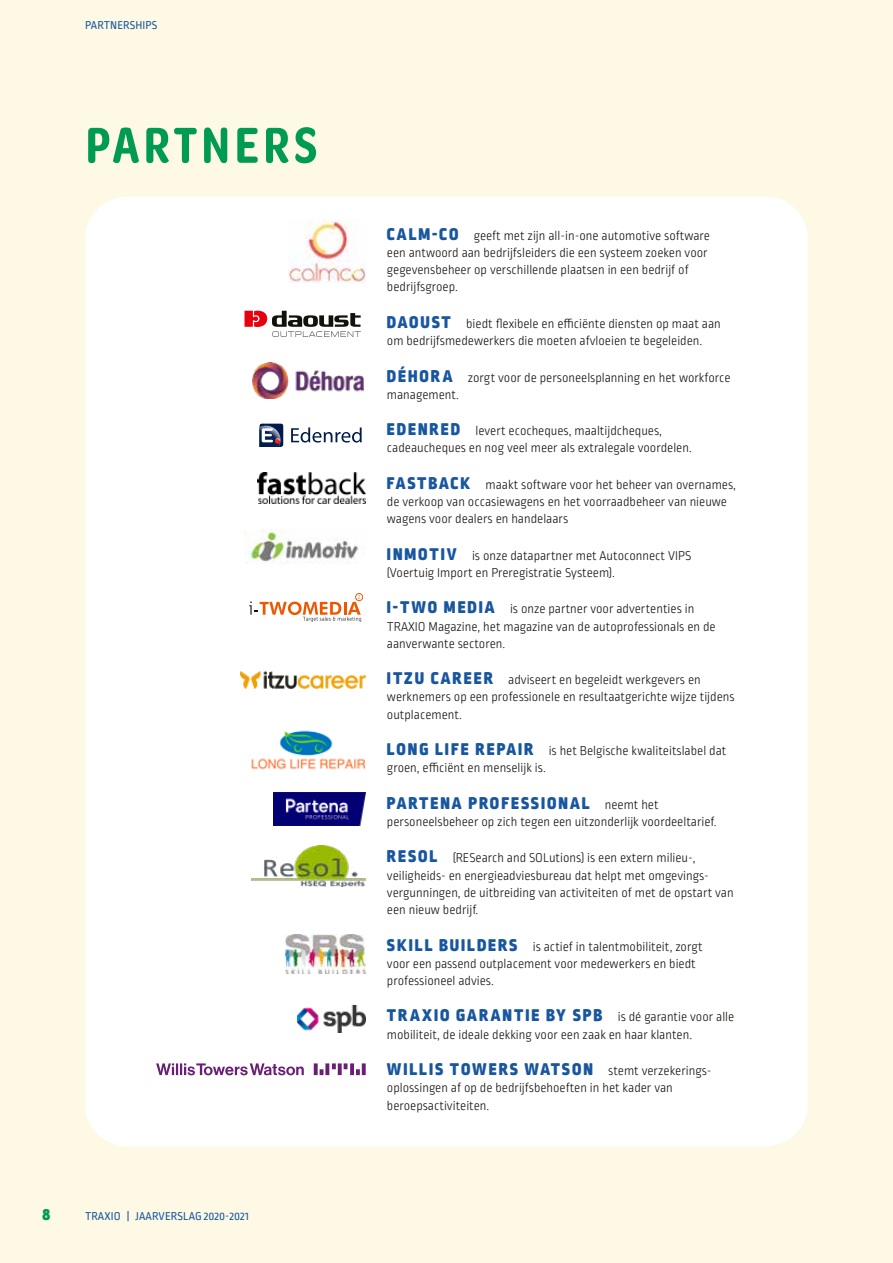
<style>
.page{position:relative;width:893px;height:1263px;background:#fdf9e5}
.page>*{position:absolute;margin:0;border:0;box-sizing:border-box;transform-origin:0 0}
.t1{font:600 54px "Omnes Narrow";letter-spacing:.07em;color:#009b53}
.t2{font:900 18px "Ropa Soft Pro";letter-spacing:.11em;color:#18569f}
.t3{font:900 18px "Ropa Soft Pro";color:#009b53}
.t4{font:300 13.5px/17.2px "Ropa Soft Pro";color:#12120d}
.t5{font:12px "Ropa Soft Pro";letter-spacing:.01em;color:#18569f}
.s1{font-weight:900;font-size:18px;color:#18569f}
.s2{font-weight:300;font-size:13.5px;color:#12120d}
</style>
<div class="page">
<div style="left:85px;top:197px;width:723px;height:949px;background:#fff;border-radius:43px"></div>
<svg style="left:159px;top:1075px;width:207px;height:1px"></svg>
<svg style="left:156px;top:1063px;width:210px;height:12px"></svg>
<svg style="left:274px;top:825px;width:87px;height:1px"></svg>
<img style="left:274px;top:792px;width:92px;height:33px">
<svg style="left:291px;top:427px;width:71px;height:16px"></svg>
<svg style="left:259px;top:423px;width:25px;height:24px"></svg>
<div style="left:355px;top:593px;width:8px;height:8px;border:1px solid #ed5700;border-radius:50%"></div>
<svg style="left:249px;top:595px;width:112px;height:27px"></svg>
<svg style="left:244px;top:311px;width:117px;height:26px"></svg>
<img style="left:252px;top:845px;width:114px;height:42px">
<img style="left:289px;top:219px;width:77px;height:64px">
<img style="left:251px;top:730px;width:115px;height:40px">
<img style="left:253px;top:362px;width:110px;height:36px">
<img style="left:285px;top:935px;width:81px;height:39px">
<img style="left:244px;top:529px;width:115px;height:35px">
<img style="left:297px;top:1005px;width:68px;height:27px">
<img style="left:240px;top:671px;width:126px;height:17px">
<img style="left:258px;top:473px;width:108px;height:31px">
<p class="t5" style="left:85px;top:19px;width:74px">PARTNERSHIPS</p>
<h1 class="t1" style="left:85px;top:109px;width:234px">PARTNERS</h1>
<h2 class="t3" style="left:43px;top:1204px;width:9px">8</h2>
<p class="t5" style="left:85px;top:1210px;width:165px">TRAXIO | JAARVERSLAG 2020-2021</p>
<p class="t4" style="left:387px;top:228px;width:324px"><span class="s1">CALM-CO</span> geeft met zijn all-in-one automotive software een antwoord aan bedrijfsleiders die een systeem zoeken voor gegevensbeheer op verschillende plaatsen in een bedrijf of bedrijfsgroep.</p>
<p class="t4" style="left:387px;top:316px;width:335px"><span class="s1">DAOUST</span> biedt flexibele en efficiënte diensten op maat aan om bedrijfsmedewerkers die moeten afvloeien te begeleiden.</p>
<p class="t4" style="left:387px;top:369px;width:345px"><span class="s1">DÉHORA</span> zorgt voor de personeelsplanning en het workforce management.</p>
<p class="t4" style="left:387px;top:423px;width:306px"><span class="s1">EDENRED</span> levert ecocheques, maaltijdcheques, cadeaucheques en nog veel meer als extralegale voordelen.</p>
<p class="t4" style="left:387px;top:477px;width:351px"><span class="s1">FASTBACK</span> maakt software voor het beheer van overnames, de verkoop van occasiewagens en het voorraadbeheer van nieuwe wagens voor dealers en handelaars</p>
<p class="t4" style="left:387px;top:547px;width:306px"><span class="s1">INMOTIV</span> is onze datapartner met Autoconnect VIPS (Voertuig Import en Preregistratie Systeem).</p>
<p class="t4" style="left:387px;top:601px;width:330px"><span class="s1">I-TWO MEDIA</span> is onze partner voor advertenties in<br>TRAXIO Magazine, het magazine van de autoprofessionals en de aanverwante sectoren.</p>
<p class="t4" style="left:387px;top:672px;width:349px"><span class="s1">ITZU CAREER</span> adviseert en begeleidt werkgevers en werknemers op een professionele en resultaatgerichte wijze tijdens outplacement.</p>
<p class="t4" style="left:387px;top:743px;width:341px"><span class="s1">LONG LIFE REPAIR</span> is het Belgische kwaliteitslabel dat groen, efficiënt en menselijk is.</p>
<h2 class="t2" style="left:387px;top:792px;width:273px">PARTENA PROFESSIONAL <span class="s2">neemt het</span></h2>
<p class="t4" style="left:387px;top:814px;width:331px">personeelsbeheer op zich tegen een uitzonderlijk voordeeltarief.</p>
<p class="t4" style="left:387px;top:850px;width:348px"><span class="s1">RESOL</span> (RESearch and SOLutions) is een extern milieu-, veiligheids- en energieadviesbureau dat helpt met omgevings&shy;vergunningen, de uitbreiding van activiteiten of met de opstart van een nieuw bedrijf.</p>
<p class="t4" style="left:387px;top:938px;width:317px"><span class="s1">SKILL BUILDERS</span> is actief in talentmobiliteit, zorgt voor een passend outplacement voor medewerkers en biedt professioneel advies.</p>
<p class="t4" style="left:387px;top:1009px;width:349px"><span class="s1">TRAXIO GARANTIE BY SPB</span> is dé garantie voor alle mobiliteit, de ideale dekking voor een zaak en haar klanten.</p>
<h2 class="t2" style="left:387px;top:1058px;width:324px">WILLIS TOWERS WATSON <span class="s2">stemt verzekerings-</span></h2>
<p class="t4" style="left:387px;top:1080px;width:287px">oplossingen af op de bedrijfsbehoeften in het kader van beroepsactiviteiten.</p>
</div>
